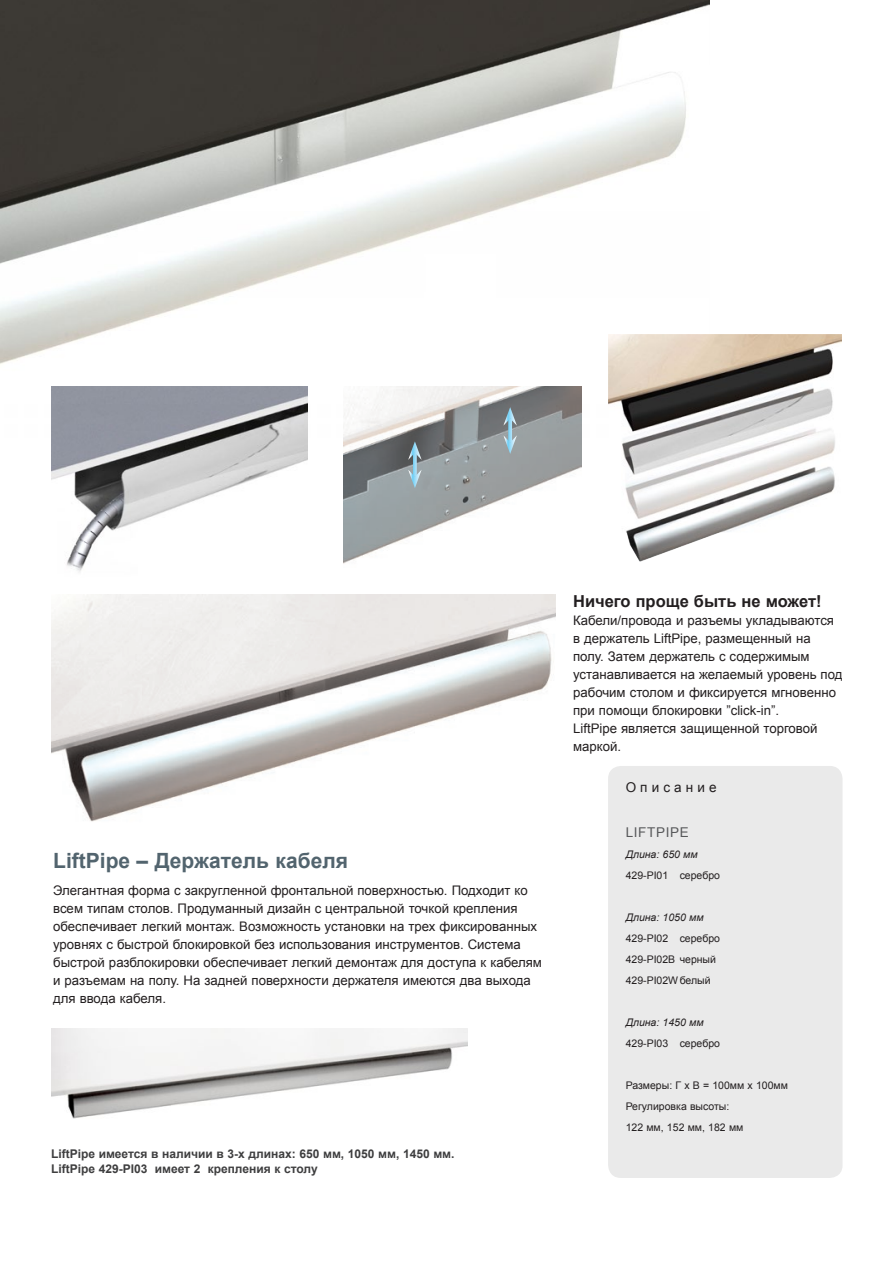
<style>
.page{position:relative;width:893px;height:1263px;background:#fff}
.page>*{position:absolute;margin:0;border:0;box-sizing:border-box;transform-origin:0 0}
.t1{font:700 21px "Arial";color:#52646e}
.t2{font:700 16.5px "Arial";color:#231f20}
.t3{font:13.5px "Arial";color:#231f20}
.t4{font:13.5px "Arial";letter-spacing:.05em;color:#57585a}
.t5{font:13.2px/18px "Arial";color:#231f20}
.t6{font:700 12px/15.8px "Arial";color:#3e3e3f}
.t7{font:10.5px/21px "Arial";color:#231f20}
.t8{font:italic 10.5px "Arial";color:#231f20}
</style>
<div class="page">
<img style="left:51px;top:595px;width:504px;height:227px">
<div style="left:608px;top:766px;width:234px;height:412px;background:#eaeaea;border-radius:13px"></div>
<img style="left:0;top:0;width:710px;height:444px">
<img style="left:344px;top:386px;width:237px;height:178px">
<img style="left:51px;top:1028px;width:416px;height:91px">
<img style="left:608px;top:334px;width:234px;height:228px">
<img style="left:51px;top:386px;width:256px;height:186px">
<svg style="left:413px;top:460px;width:4px;height:10px"></svg>
<svg style="left:408px;top:470px;width:14px;height:18px"></svg>
<svg style="left:408px;top:441px;width:14px;height:19px"></svg>
<svg style="left:508px;top:426px;width:4px;height:9px"></svg>
<svg style="left:503px;top:435px;width:14px;height:19px"></svg>
<svg style="left:503px;top:407px;width:14px;height:19px"></svg>
<h1 class="t1" style="left:53px;top:847px;width:296px">LiftPipe – Держатель кабеля</h1>
<p class="t5" style="left:53px;top:881px;width:490px">Элегантная форма с закругленной фронтальной поверхностью. Подходит ко всем типам столов. Продуманный дизайн с центральной точкой крепления обеспечивает легкий монтаж. Возможность установки на трех фиксированных уровнях с быстрой блокировкой без использования инструментов. Система быстрой разблокировки обеспечивает легкий демонтаж для доступа к кабелям и разъемам на полу. На задней поверхности держателя имеются два выхода для ввода кабеля.</p>
<p class="t6" style="left:51px;top:1146px;width:405px">LiftPipe имеется в наличии в 3-х длинах: 650 мм, 1050 мм, 1450 мм.<br>LiftPipe 429-PI03 имеет 2 крепления к столу</p>
<p class="t2" style="left:573px;top:590px;width:250px">Ничего проще быть не может!</p>
<p class="t5" style="left:573px;top:611px;width:271px">Кабели/провода и разъемы укладываются в держатель LiftPipe, размещенный на полу. Затем держатель с содержимым устанавливается на желаемый уровень под рабочим столом и фиксируется мгновенно при помощи блокировки ”click-in”.<br>LiftPipe является защищенной торговой маркой.</p>
<p class="t3" style="left:626px;top:778px;width:92px">О п и с а н и е</p>
<p class="t4" style="left:626px;top:823px;width:65px">LIFTPIPE</p>
<p class="t8" style="left:626px;top:847px;width:74px">Длина: 650 мм</p>
<p class="t7" style="left:626px;top:864px;width:96px">429-PI01 серебро</p>
<p class="t8" style="left:626px;top:910px;width:79px">Длина: 1050 мм</p>
<p class="t7" style="left:626px;top:927px;width:96px">429-PI02 серебро<br>429-PI02B черный<br>429-PI02Wбелый</p>
<p class="t8" style="left:626px;top:1015px;width:79px">Длина: 1450 мм</p>
<p class="t7" style="left:626px;top:1032px;width:96px">429-PI03 серебро</p>
<p class="t7" style="left:626px;top:1074px;width:164px">Размеры: Г x В = 100мм х 100мм<br>Регулировка высоты:<br>122 мм, 152 мм, 182 мм</p>
</div>
